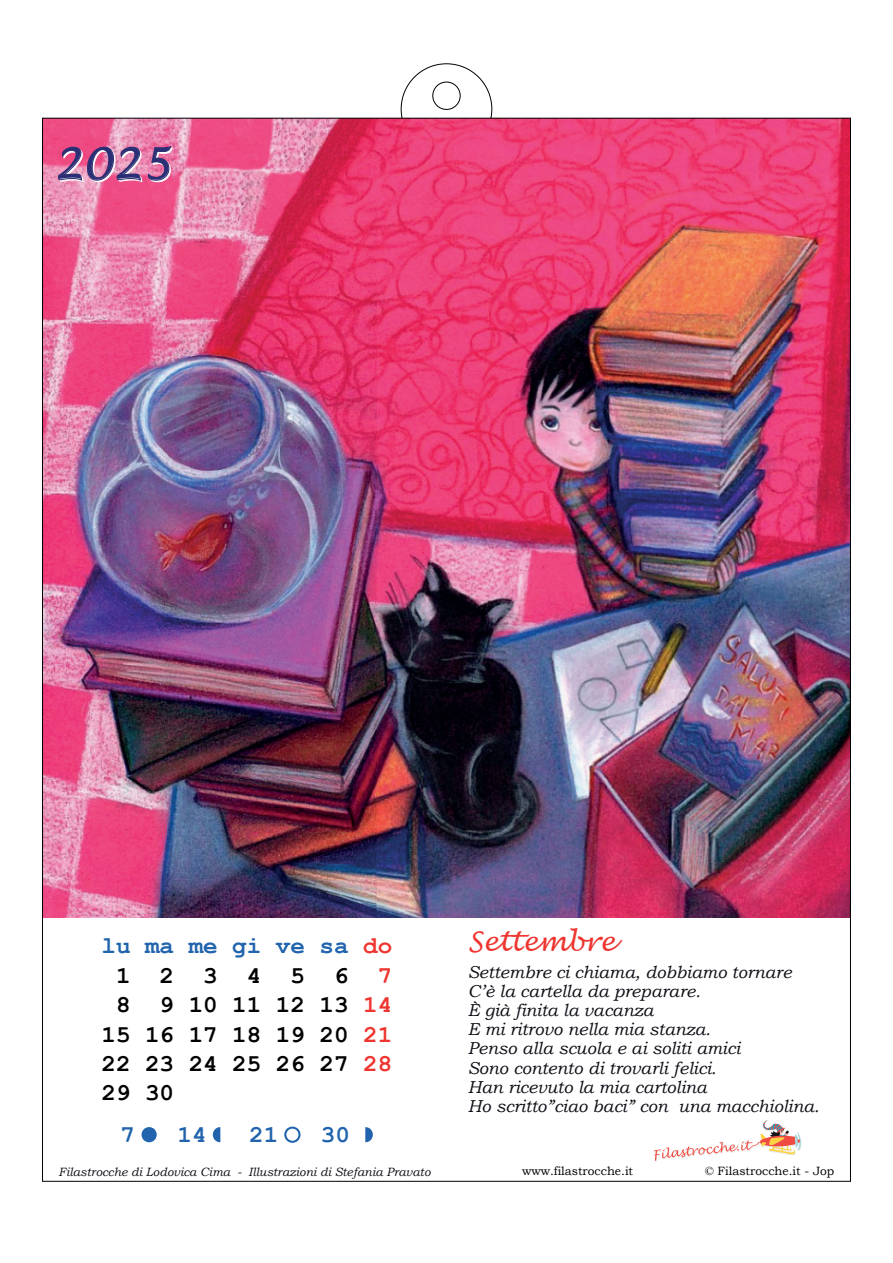
<style>
.page{position:relative;width:893px;height:1263px;background:#fff}
.page>*{position:absolute;margin:0;border:0;box-sizing:border-box;transform-origin:0 0}
.t1{font:italic 43.5px "Lucida Handwriting";color:#2b2f74}
.t2{font:italic 27px "Lucida Handwriting";color:#ee3530}
.t3{font:700 24.3px "Courier New";color:#000001}
.t4{font:700 24.3px "Courier New";color:#2164ad}
.t5{font:italic 17.25px/19.2px "Bookman Old Style";color:#0e0d15}
.t6{font:italic 12px "Bookman Old Style";color:#0e0d15}
.t7{font:12px "Bookman Old Style";color:#000001}
.s1{color:#ee3530}
</style>
<div class="page">
<div style="left:433px;top:82px;width:27px;height:28px;border:1px solid #000001;border-radius:50%"></div>
<img style="left:44px;top:120px;width:805px;height:798px">
<svg style="left:654px;top:1120px;width:148px;height:42px"></svg>
<svg style="left:58px;top:147px;width:84px;height:35px;background:#cf7fa9"></svg>
<svg style="left:148px;top:146px;width:25px;height:36px"></svg>
<svg style="left:213px;top:1127px;width:7px;height:15px"></svg>
<svg style="left:142px;top:1127px;width:15px;height:15px"></svg>
<svg style="left:284px;top:1126px;width:17px;height:17px"></svg>
<svg style="left:365px;top:1127px;width:8px;height:15px"></svg>
<h1 class="t1" style="left:54px;top:135px;width:119px">2025</h1>
<h3 class="t4" style="left:101px;top:933px;width:292px">lu ma me gi ve sa <span class="s1">do</span></h3>
<h3 class="t3" style="left:116px;top:962px;width:278px">1 2 3 4 5 6 <span class="s1">7</span></h3>
<h3 class="t3" style="left:116px;top:992px;width:278px">8 9 10 11 12 13 <span class="s1">14</span></h3>
<h3 class="t3" style="left:101px;top:1021px;width:292px">15 16 17 18 19 20 <span class="s1">21</span></h3>
<h3 class="t3" style="left:101px;top:1051px;width:292px">22 23 24 25 26 27 <span class="s1">28</span></h3>
<h3 class="t3" style="left:101px;top:1080px;width:74px">29 30</h3>
<h3 class="t4" style="left:120px;top:1122px;width:16px">7</h3>
<h3 class="t4" style="left:178px;top:1122px;width:31px">14</h3>
<h3 class="t4" style="left:249px;top:1122px;width:31px">21</h3>
<h3 class="t4" style="left:321px;top:1122px;width:31px">30</h3>
<h2 class="t2" style="left:468px;top:923px;width:149px">Settembre</h2>
<p class="t5" style="left:468px;top:962px;width:353px">Settembre ci chiama, dobbiamo tornare<br>C’è la cartella da preparare.<br>È già finita la vacanza<br>E mi ritrovo nella mia stanza.<br>Penso alla scuola e ai soliti amici<br>Sono contento di trovarli felici.<br>Han ricevuto la mia cartolina<br>Ho scritto”ciao baci” con una macchiolina.</p>
<p class="t6" style="left:59px;top:1164px;width:373px">Filastrocche di Lodovica Cima - Illustrazioni di Stefania Pravato</p>
<p class="t7" style="left:522px;top:1164px;width:113px">www.filastrocche.it</p>
<p class="t7" style="left:705px;top:1164px;width:131px">© Filastrocche.it - Jop</p>
</div>
